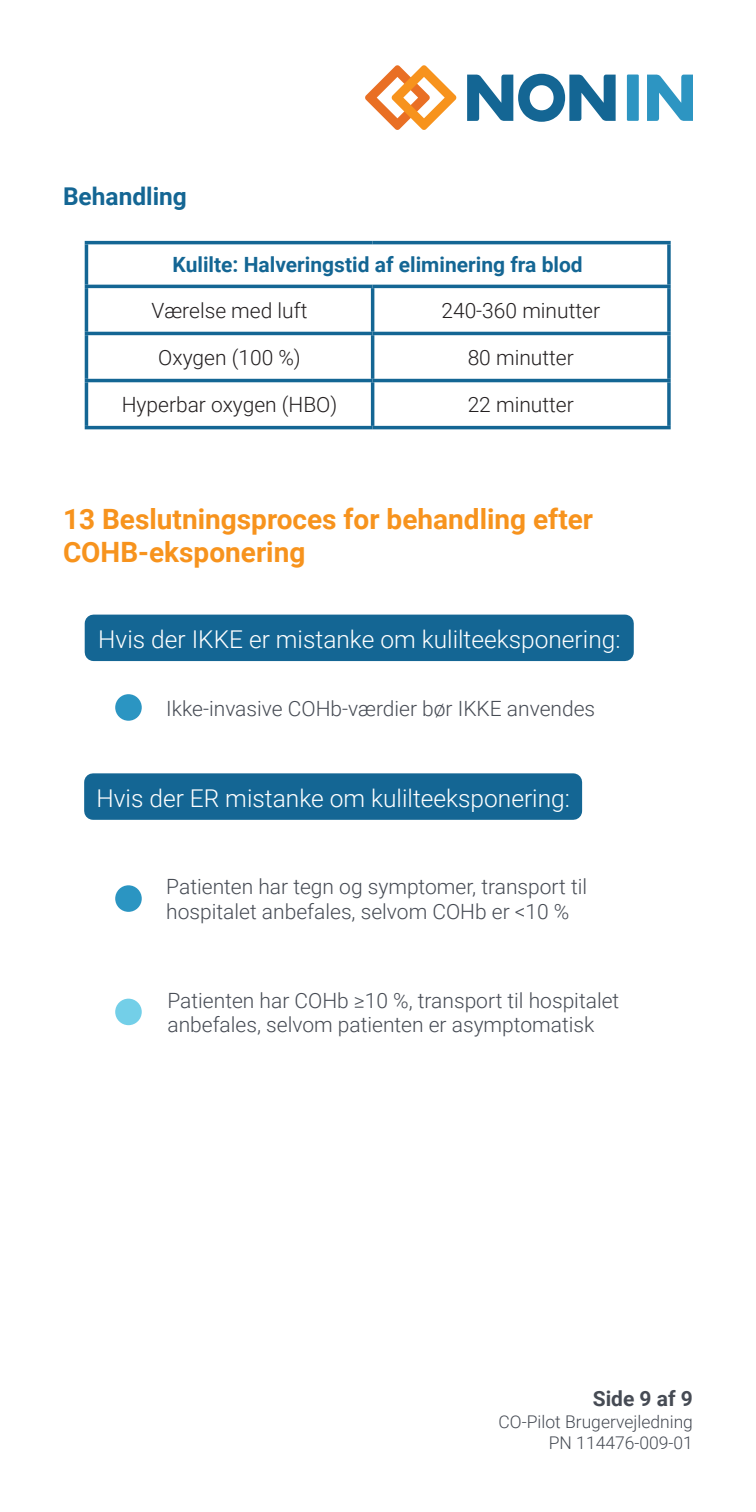
<style>
.page{position:relative;width:756px;height:1512px;background:#fff}
.page>*{position:absolute;margin:0;border:0;box-sizing:border-box;transform-origin:0 0}
.t1{font:700 28px/33.6px "Roboto";color:#f7931d}
.t2{font:300 24.5px "Roboto";color:#fff}
.t3{font:700 24.5px "Roboto";color:#146694}
.t4{font:300 21px/24.5px "Roboto";color:#464b54}
.t5{font:300 21px "Roboto";color:#231f20}
.t6{font:700 21px "Roboto";color:#146694}
.t7{font:700 21px "Roboto";color:#464b54}
.t8{font:300 17.5px/21px "Roboto";color:#464b54;text-align:right}
</style>
<div class="page">
<svg style="left:647px;top:75px;width:46px;height:46px"></svg>
<svg style="left:467px;top:74px;width:149px;height:48px"></svg>
<div style="left:627px;top:75px;width:12px;height:46px;background:#2d95c2"></div>
<svg style="left:365px;top:65px;width:92px;height:64px"></svg>
<svg style="left:667px;top:244px;width:4px;height:41px"></svg>
<hr style="left:85px;top:382px;width:3px;height:44px;background:#146694">
<hr style="left:85px;top:335px;width:3px;height:44px;background:#146694">
<hr style="left:85px;top:379px;width:288px;height:3px;background:#146694">
<hr style="left:373px;top:332px;width:298px;height:3px;background:#146694">
<hr style="left:373px;top:379px;width:298px;height:3px;background:#146694">
<hr style="left:371px;top:382px;width:3px;height:44px;background:#146694">
<svg style="left:667px;top:382px;width:4px;height:44px"></svg>
<hr style="left:85px;top:241px;width:288px;height:3px;background:#146694">
<hr style="left:85px;top:244px;width:3px;height:41px;background:#146694">
<hr style="left:373px;top:241px;width:298px;height:3px;background:#146694">
<hr style="left:85px;top:285px;width:288px;height:3px;background:#146694">
<hr style="left:373px;top:285px;width:298px;height:3px;background:#146694">
<hr style="left:85px;top:288px;width:3px;height:44px;background:#146694">
<hr style="left:85px;top:332px;width:288px;height:3px;background:#146694">
<hr style="left:371px;top:288px;width:3px;height:44px;background:#146694">
<hr style="left:371px;top:335px;width:3px;height:44px;background:#146694">
<hr style="left:85px;top:426px;width:288px;height:3px;background:#146694">
<hr style="left:373px;top:426px;width:298px;height:3px;background:#146694">
<svg style="left:667px;top:288px;width:4px;height:44px"></svg>
<svg style="left:667px;top:335px;width:4px;height:44px"></svg>
<div style="left:93px;top:623px;width:532px;height:29px;background:#146694"></div>
<div style="left:85px;top:615px;width:549px;height:46px;border:18px solid #146694"></div>
<div style="left:93px;top:782px;width:480px;height:29px;background:#146694"></div>
<div style="left:84px;top:773px;width:498px;height:47px;border:18px solid #146694"></div>
<div style="left:115px;top:694px;width:27px;height:27px;background:#2b95c2;border-radius:50%"></div>
<div style="left:115px;top:885px;width:27px;height:27px;background:#2b95c2;border-radius:50%"></div>
<div style="left:115px;top:999px;width:27px;height:26px;background:#73cfe8;border-radius:50%"></div>
<p class="t3" style="left:63px;top:186px;width:125px">Behandling</p>
<p class="t6" style="left:173px;top:256px;width:412px">Kulilte: Halveringstid af eliminering fra blod</p>
<p class="t5" style="left:152px;top:301px;width:157px">Værelse med luft</p>
<p class="t5" style="left:441px;top:301px;width:160px">240-360 minutter</p>
<p class="t5" style="left:158px;top:343px;width:144px">Oxygen (100 %)</p>
<p class="t5" style="left:468px;top:348px;width:108px">80 minutter</p>
<p class="t5" style="left:122px;top:395px;width:217px">Hyperbar oxygen (HBO)</p>
<p class="t5" style="left:468px;top:395px;width:108px">22 minutter</p>
<h1 class="t1" style="left:63px;top:504px;width:532px">13 Beslutningsproces for behandling efter<br>COHB-eksponering</h1>
<p class="t2" style="left:98px;top:628px;width:524px">Hvis der IKKE er mistanke om kulilteeksponering:</p>
<p class="t4" style="left:166px;top:698px;width:430px">Ikke-invasive COHb-værdier bør IKKE anvendes</p>
<p class="t2" style="left:96px;top:787px;width:475px">Hvis der ER mistanke om kulilteeksponering:</p>
<p class="t4" style="left:166px;top:876px;width:422px">Patienten har tegn og symptomer, transport til hospitalet anbefales, selvom COHb er &lt;10 %</p>
<p class="t4" style="left:167px;top:987px;width:453px">Patienten har COHb ≥10 %, transport til hospitalet anbefales, selvom patienten er asymptomatisk</p>
<p class="t7" style="left:593px;top:1389px;width:102px">Side 9 af 9</p>
<p class="t8" style="left:499px;top:1412px;width:196px">CO-Pilot Brugervejledning<br>PN 114476-009-01</p>
</div>
